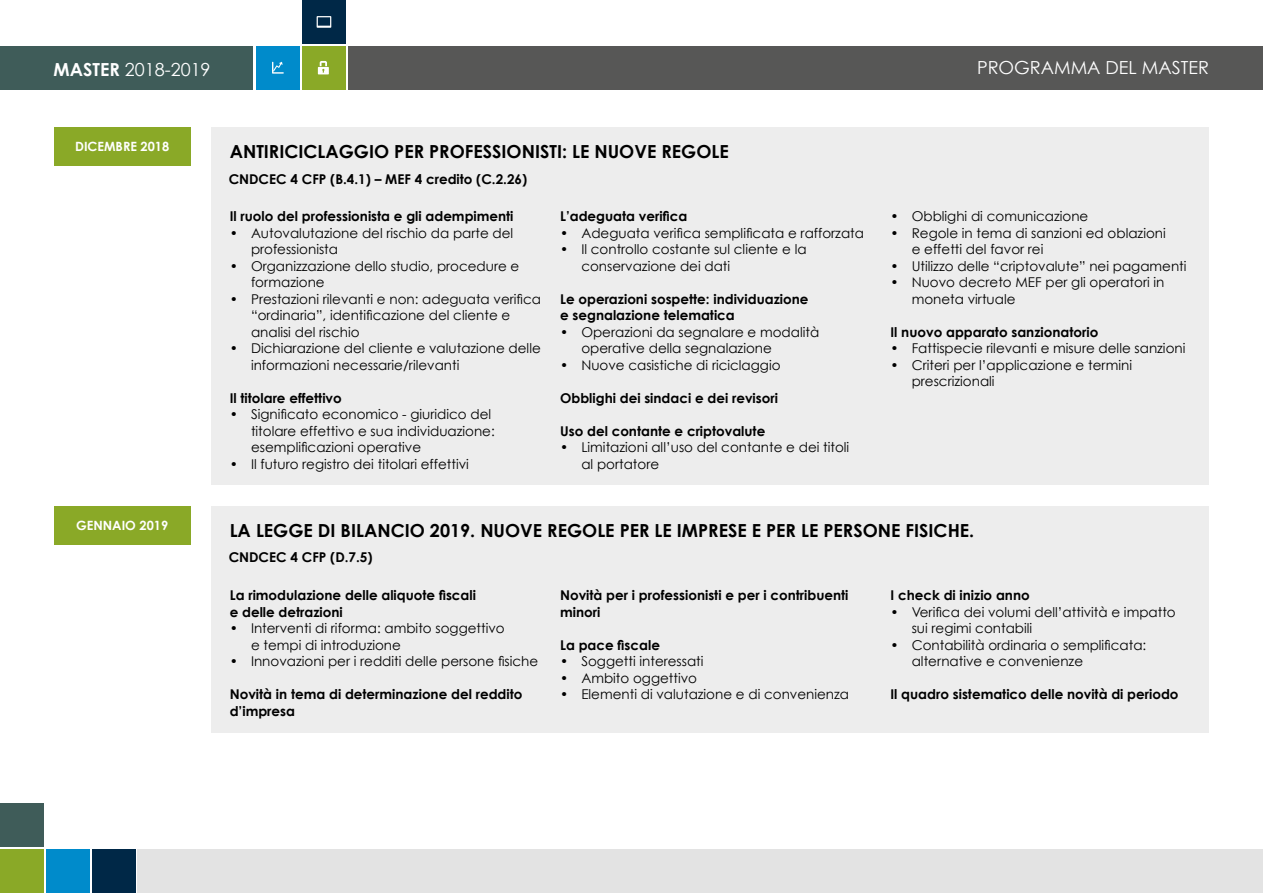
<style>
.page{position:relative;width:1263px;height:893px;background:#fff}
.page>*{position:absolute;margin:0;border:0;box-sizing:border-box;transform-origin:0 0}
.t1{font:700 18px "Century Gothic";color:#000}
.t2{font:18px "Century Gothic";color:#fff}
.t3{font:13.5px/16.5px "Century Gothic";color:#000}
.t4{font:700 13.5px/16.5px "Century Gothic";color:#000}
.t5{font:700 12.75px "Century Gothic";color:#fff}
.s1{font-weight:700}
</style>
<div class="page">
<div style="left:348px;top:46px;width:915px;height:44px;background:#575756"></div>
<div style="left:0;top:46px;width:253px;height:44px;background:#3f5c59"></div>
<div style="left:302px;top:46px;width:44px;height:44px;background:#8aa927"></div>
<div style="left:302px;top:0;width:44px;height:44px;background:#002847"></div>
<div style="left:256px;top:46px;width:44px;height:44px;background:#008bcb"></div>
<svg style="left:318px;top:61px;width:11px;height:13px"></svg>
<svg style="left:317px;top:16px;width:14px;height:12px"></svg>
<svg style="left:272px;top:62px;width:12px;height:12px"></svg>
<div style="left:0;top:803px;width:44px;height:44px;background:#3f5c59"></div>
<div style="left:0;top:849px;width:44px;height:44px;background:#8aa927"></div>
<div style="left:92px;top:849px;width:44px;height:44px;background:#002847"></div>
<div style="left:138px;top:849px;width:1125px;height:44px;background:#e3e3e3"></div>
<div style="left:46px;top:849px;width:44px;height:44px;background:#008bcb"></div>
<div style="left:54px;top:128px;width:136px;height:38px;background:#8aa927"></div>
<div style="left:212px;top:128px;width:997px;height:357px;background:#ededed"></div>
<div style="left:54px;top:506px;width:136px;height:39px;background:#8aa927"></div>
<div style="left:212px;top:506px;width:997px;height:227px;background:#ededed"></div>
<h1 class="t2" style="left:54px;top:59px;width:158px"><span class="s1">MASTER</span> 2018-2019</h1>
<h1 class="t2" style="left:977px;top:57px;width:233px">PROGRAMMA DEL MASTER</h1>
<p class="t5" style="left:75px;top:139px;width:96px">DICEMBRE 2018</p>
<h1 class="t1" style="left:230px;top:140px;width:500px">ANTIRICICLAGGIO PER PROFESSIONISTI: LE NUOVE REGOLE</h1>
<p class="t4" style="left:229px;top:171px;width:300px">CNDCEC 4 CFP (B.4.1) – MEF 4 credito (C.2.26)</p>
<p class="t4" style="left:230px;top:208px;width:285px">Il ruolo del professionista e gli adempimenti</p>
<p class="t3" style="left:251px;top:225px;width:264px;text-indent:-21px">• Autovalutazione del rischio da parte del professionista</p>
<p class="t3" style="left:251px;top:258px;width:270px;text-indent:-21px">• Organizzazione dello studio, procedure e formazione</p>
<p class="t3" style="left:251px;top:291px;width:292px;text-indent:-21px">• Prestazioni rilevanti e non: adeguata verifica “ordinaria”, identificazione del cliente e analisi del rischio</p>
<p class="t3" style="left:251px;top:340px;width:291px;text-indent:-21px">• Dichiarazione del cliente e valutazione delle informazioni necessarie/rilevanti</p>
<p class="t4" style="left:230px;top:389px;width:114px">Il titolare effettivo</p>
<p class="t3" style="left:251px;top:406px;width:245px;text-indent:-21px">• Significato economico - giuridico del titolare effettivo e sua individuazione: esemplificazioni operative</p>
<p class="t3" style="left:230px;top:455px;width:241px">• Il futuro registro dei titolari effettivi</p>
<p class="t4" style="left:560px;top:208px;width:129px">L’adeguata verifica</p>
<p class="t3" style="left:560px;top:224px;width:305px">• Adeguata verifica semplificata e rafforzata</p>
<p class="t3" style="left:581px;top:241px;width:227px;text-indent:-21px">• Il controllo costante sul cliente e la conservazione dei dati</p>
<p class="t4" style="left:560px;top:290px;width:250px">Le operazioni sospette: individuazione e segnalazione telematica</p>
<p class="t3" style="left:581px;top:323px;width:239px;text-indent:-21px">• Operazioni da segnalare e modalità operative della segnalazione</p>
<p class="t3" style="left:560px;top:356px;width:222px">• Nuove casistiche di riciclaggio</p>
<p class="t4" style="left:560px;top:389px;width:219px">Obblighi dei sindaci e dei revisori</p>
<p class="t4" style="left:560px;top:422px;width:207px">Uso del contante e criptovalute</p>
<p class="t3" style="left:581px;top:439px;width:269px;text-indent:-21px">• Limitazioni all’uso del contante e dei titoli al portatore</p>
<p class="t3" style="left:890px;top:208px;width:199px">• Obblighi di comunicazione</p>
<p class="t3" style="left:912px;top:224px;width:256px;text-indent:-21px">• Regole in tema di sanzioni ed oblazioni e effetti del favor rei</p>
<p class="t3" style="left:890px;top:257px;width:298px">• Utilizzo delle “criptovalute” nei pagamenti</p>
<p class="t3" style="left:912px;top:274px;width:254px;text-indent:-21px">• Nuovo decreto MEF per gli operatori in moneta virtuale</p>
<p class="t4" style="left:890px;top:323px;width:209px">Il nuovo apparato sanzionatorio</p>
<p class="t3" style="left:890px;top:340px;width:296px">• Fattispecie rilevanti e misure delle sanzioni</p>
<p class="t3" style="left:912px;top:356px;width:222px;text-indent:-21px">• Criteri per l’applicazione e termini prescrizionali</p>
<p class="t5" style="left:76px;top:518px;width:94px">GENNAIO 2019</p>
<h1 class="t1" style="left:230px;top:519px;width:746px">LA LEGGE DI BILANCIO 2019. NUOVE REGOLE PER LE IMPRESE E PER LE PERSONE FISICHE.</h1>
<p class="t4" style="left:229px;top:549px;width:145px">CNDCEC 4 CFP (D.7.5)</p>
<p class="t4" style="left:230px;top:587px;width:248px">La rimodulazione delle aliquote fiscali e delle detrazioni</p>
<p class="t3" style="left:251px;top:620px;width:255px;text-indent:-21px">• Interventi di riforma: ambito soggettivo e tempi di introduzione</p>
<p class="t3" style="left:230px;top:653px;width:310px">• Innovazioni per i redditi delle persone fisiche</p>
<p class="t4" style="left:230px;top:686px;width:294px">Novità in tema di determinazione del reddito d’impresa</p>
<p class="t4" style="left:560px;top:587px;width:290px">Novità per i professionisti e per i contribuenti minori</p>
<p class="t4" style="left:560px;top:636px;width:101px">La pace fiscale</p>
<p class="t3" style="left:560px;top:653px;width:145px">• Soggetti interessati</p>
<p class="t3" style="left:560px;top:669px;width:138px">• Ambito oggettivo</p>
<p class="t3" style="left:560px;top:686px;width:290px">• Elementi di valutazione e di convenienza</p>
<p class="t4" style="left:890px;top:587px;width:141px">I check di inizio anno</p>
<p class="t3" style="left:912px;top:603px;width:265px;text-indent:-21px">• Verifica dei volumi dell’attività e impatto sui regimi contabili</p>
<p class="t3" style="left:912px;top:636px;width:236px;text-indent:-21px">• Contabilità ordinaria o semplificata: alternative e convenienze</p>
<p class="t4" style="left:890px;top:686px;width:290px">Il quadro sistematico delle novità di periodo</p>
</div>
